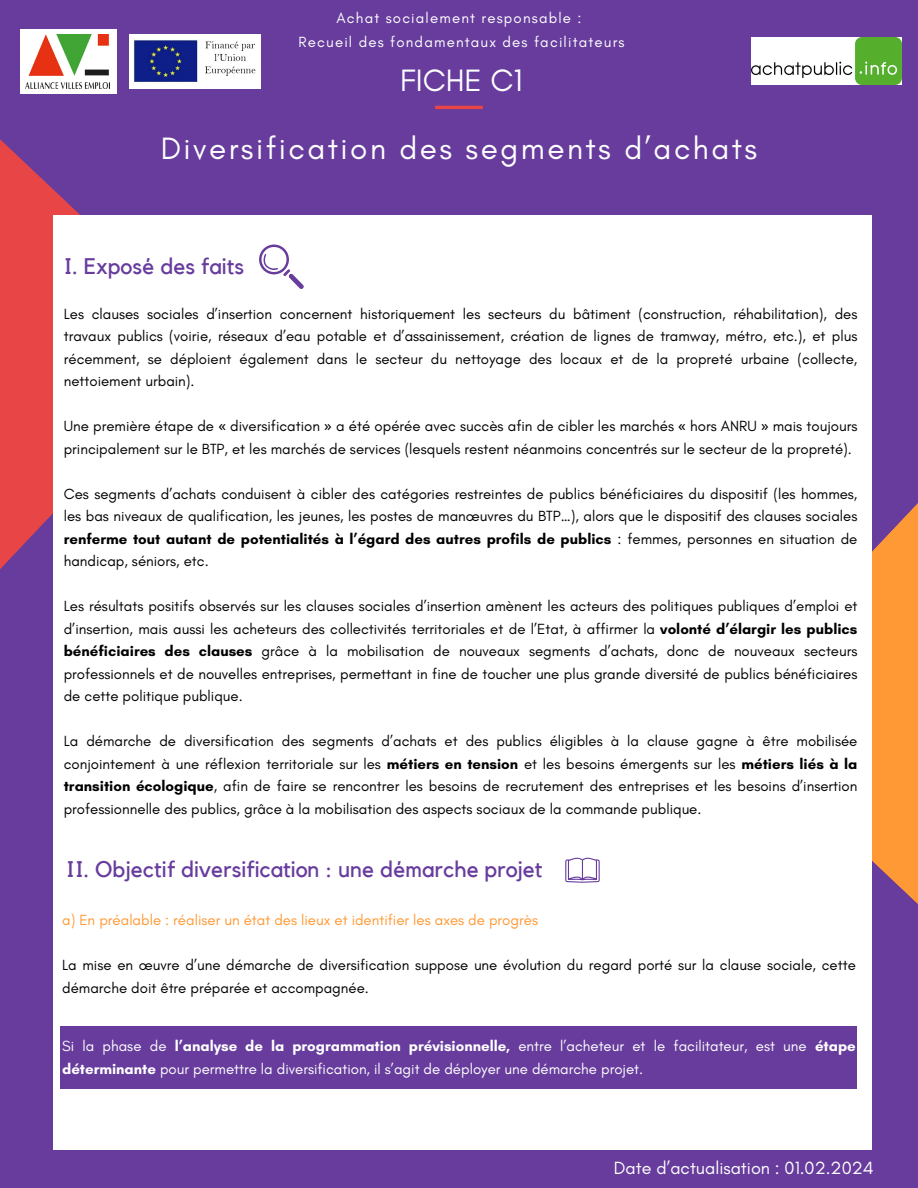
<style>
.page{position:relative;width:918px;height:1188px;background:#673c9d}
.page>*{position:absolute;margin:0;border:0;box-sizing:border-box;transform-origin:0 0}
.t1{font:31.5px "Glacial Indifference";letter-spacing:.08em;color:#fff}
.t2{font:22.5px "Kollektif";color:#673c9d}
.t3{font:18px "Glacial Indifference";color:#fff}
.t4{font:15px/22.5px "Glacial Indifference";color:#000;text-align:justify}
.t5{font:15px/22.5px "Glacial Indifference";color:#fff}
.t6{font:15px "Glacial Indifference";letter-spacing:.08em;color:#fff}
.t7{font:15px "Glacial Indifference";color:#ff9935}
.s1{font-family:"Noto Sans"}
.s2{font-weight:700}
</style>
<div class="page">
<svg style="left:718px;top:503px;width:200px;height:647px;fill:#ff9935"></svg>
<svg style="left:0;top:34px;width:130px;height:535px;fill:#e84646"></svg>
<div style="left:53px;top:215px;width:819px;height:934px;background:#fff"></div>
<hr style="left:435px;top:106px;width:48px;height:3px;background:#e84646">
<svg style="left:565px;top:858px;width:35px;height:24px"></svg>
<div style="left:61px;top:1027px;width:796px;height:62px;background:#673c9d"></div>
<svg style="left:259px;top:245px;width:45px;height:43px"></svg>
<div style="left:20px;top:29px;width:97px;height:64px;background:#fff"></div>
<img style="left:25px;top:34px;width:85px;height:54px">
<img style="left:751px;top:38px;width:150px;height:47px">
<img style="left:130px;top:34px;width:131px;height:55px">
<p class="t6" style="left:336px;top:9px;width:247px">Achat socialement responsable :</p>
<p class="t6" style="left:299px;top:33px;width:328px">Recueil des fondamentaux des facilitateurs</p>
<p class="t1" style="left:400px;top:61px;width:124px">FICHE C1</p>
<p class="t1" style="left:161px;top:129px;width:598px">Diversification des segments d’achats</p>
<p class="t2" style="left:64px;top:255px;width:182px">I. Exposé des faits</p>
<p class="t4" style="left:64px;top:302px;width:795px">Les clauses sociales d’insertion concernent historiquement les secteurs du bâtiment (construction, réhabilitation), des travaux publics (voirie, réseaux d’eau potable et d’assainissement, création de lignes de tramway, métro, etc.), et plus récemment, se déploient également dans le secteur du nettoyage des locaux et de la propreté urbaine (collecte, nettoiement urbain).</p>
<p class="t4" style="left:64px;top:415px;width:795px">Une première étape de <span class="s1">«</span> diversification <span class="s1">»</span> a été opérée avec succès afin de cibler les marchés <span class="s1">«</span> hors ANRU <span class="s1">»</span> mais toujours principalement sur le BTP, et les marchés de services (lesquels restent néanmoins concentrés sur le secteur de la propreté).</p>
<p class="t4" style="left:64px;top:482px;width:795px">Ces segments d’achats conduisent à cibler des catégories restreintes de publics bénéficiaires du dispositif (les hommes, les bas niveaux de qualification, les jeunes, les postes de manœuvres du BTP…), alors que le dispositif des clauses sociales <span class="s2">renferme tout autant de potentialités à l’égard des autres profils de publics</span> : femmes, personnes en situation de handicap, séniors, etc.</p>
<p class="t4" style="left:64px;top:595px;width:795px">Les résultats positifs observés sur les clauses sociales d’insertion amènent les acteurs des politiques publiques d’emploi et d’insertion, mais aussi les acheteurs des collectivités territoriales et de l’Etat, à affirmer la <span class="s2">volonté d’élargir les publics bénéficiaires des clauses</span> grâce à la mobilisation de nouveaux segments d’achats, donc de nouveaux secteurs professionnels et de nouvelles entreprises, permettant in fine de toucher une plus grande diversité de publics bénéficiaires de cette politique publique.</p>
<p class="t4" style="left:64px;top:730px;width:795px">La démarche de diversification des segments d’achats et des publics éligibles à la clause gagne à être mobilisée conjointement à une réflexion territoriale sur les <span class="s2">métiers en tension</span> et les besoins émergents sur les <span class="s2">métiers liés à la transition écologique</span>, afin de faire se rencontrer les besoins de recrutement des entreprises et les besoins d’insertion professionnelle des publics, grâce à la mobilisation des aspects sociaux de la commande publique.</p>
<p class="t2" style="left:66px;top:859px;width:478px">II. Objectif diversification : une démarche projet</p>
<p class="t7" style="left:62px;top:911px;width:477px">a) En préalable : réaliser un état des lieux et identifier les axes de progrès</p>
<p class="t4" style="left:62px;top:954px;width:795px">La mise en œuvre d’une démarche de diversification suppose une évolution du regard porté sur la clause sociale, cette démarche doit être préparée et accompagnée.</p>
<p class="t5" style="left:62px;top:1035px;width:795px">Si la phase de <span class="s2">l’analyse de la programmation prévisionnelle,</span> entre l’acheteur et le facilitateur, est une <span class="s2">étape déterminante</span> pour permettre la diversification, il s’agit de déployer une démarche projet.</p>
<p class="t3" style="left:614px;top:1156px;width:261px">Date d’actualisation : 01.02.2024</p>
</div>
